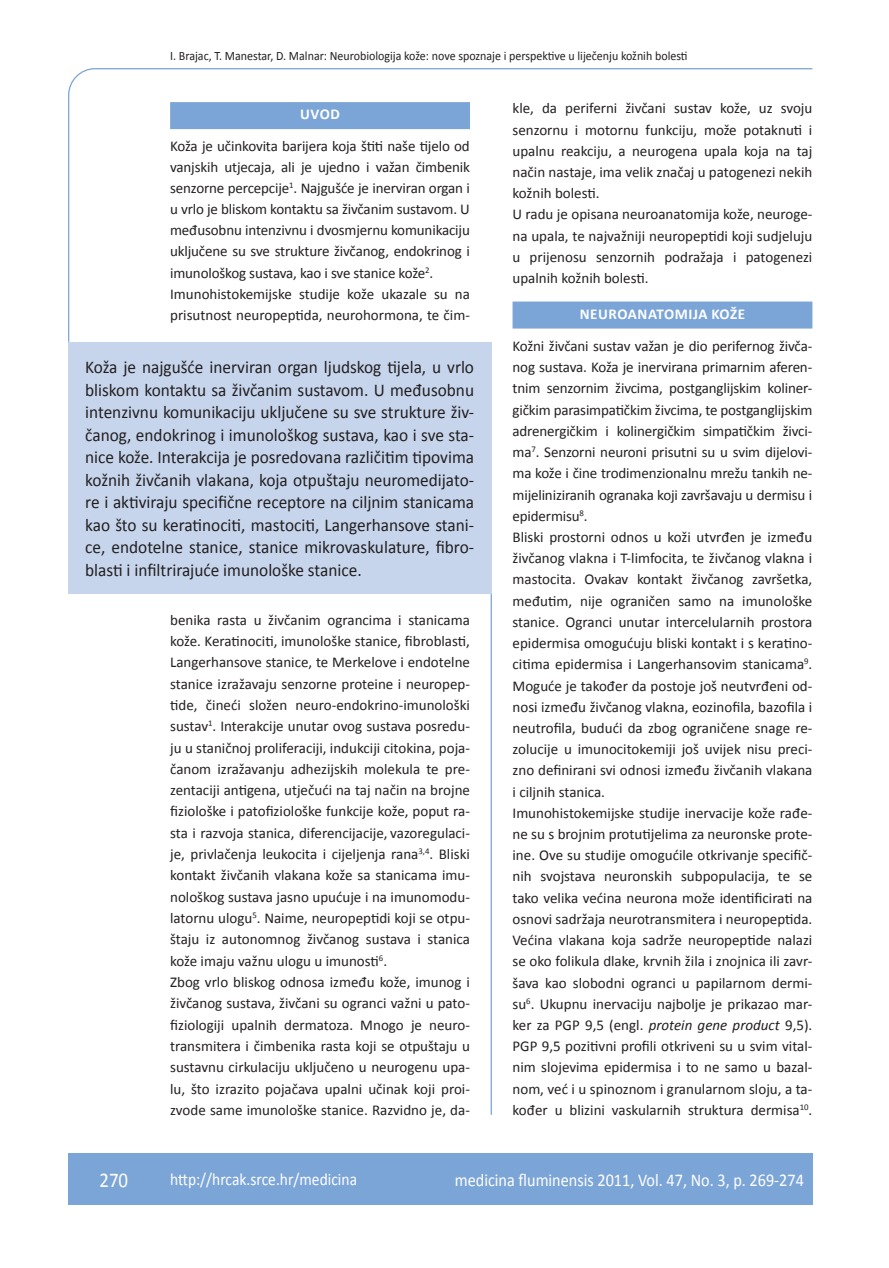
<style>
.page{position:relative;width:889px;height:1268px;background:#fff}
.page>*{position:absolute;margin:0;border:0;box-sizing:border-box;transform-origin:0 0}
.t1{font:21px "Calibri";color:#fff;scale:.9 1}
.anterfile{font:18px/22.5px "Calibri";color:#231f20;text-align:justify;scale:.96 1}
.t2{font:18px "Calibri";color:#fff;scale:.9 1}
.t3{font:17.25px "Calibri";color:#fff;scale:.9 1}
.osnovni_tekst{font:15px/21.1px "Calibri";color:#231f20;text-align:justify}
.naslov_ruler{font:700 15px "Calibri";letter-spacing:.04em;color:#fff}
.glava{font:12.75px "Calibri";color:#231f20;scale:.94 1}
.s1{font-style:italic}
</style>
<div class="page">
<svg style="left:68px;top:68px;width:745px;height:274px"></svg>
<hr style="left:490px;top:342px;width:2px;height:772px;background:#7ca5d7">
<div style="left:68px;top:1152px;width:744px;height:51px;background:#7ca5d7"></div>
<div style="left:170px;top:102px;width:300px;height:27px;background:#7ca5d7"></div>
<div style="left:68px;top:342px;width:423px;height:252px;background:#c6d5ec"></div>
<div style="left:512px;top:301px;width:300px;height:27px;background:#7ca5d7"></div>
<p class="glava" style="left:170px;top:47px;width:552px">I. Brajac, T. Manestar, D. Malnar: Neurobiologija kože: nove spoznaje i perspektive u liječenju kožnih bolesti</p>
<p class="naslov_ruler" style="left:300px;top:105px;width:41px">UVOD</p>
<p class="osnovni_tekst" style="left:170px;top:135px;width:301px">Koža je učinkovita barijera koja štiti naše tijelo od vanjskih utjecaja, ali je ujedno i važan čimbenik senzorne percepcije<sup>1</sup>. Najgušće je inerviran organ i u vrlo je bliskom kontaktu sa živčanim sustavom. U međusobnu intenzivnu i dvosmjernu komunikaciju uključene su sve strukture živčanog, endokrinog i imunološkog sustava, kao i sve stanice kože<sup>2</sup>.</p>
<p class="osnovni_tekst" style="left:170px;top:282px;width:301px">Imunohistokemijske studije kože ukazale su na prisutnost neuropeptida, neurohormona, te čim-</p>
<p class="anterfile" style="left:85px;top:355px;width:407px">Koža je najgušće inerviran organ ljudskog tijela, u vrlo bliskom kontaktu sa živčanim sustavom. U međusobnu intenzivnu komunikaciju uključene su sve strukture živ&shy;čanog, endokrinog i imunološkog sustava, kao i sve sta&shy;nice kože. Interakcija je posredovana različitim tipovima kožnih živčanih vlakana, koja otpuštaju neuromedijato&shy;re i aktiviraju specifične receptore na ciljnim stanicama kao što su keratinociti, mastociti, Langerhansove stani&shy;ce, endotelne stanice, stanice mikrovaskulature, fibro&shy;blasti i infiltrirajuće imunološke stanice.</p>
<p class="osnovni_tekst" style="left:170px;top:608px;width:301px">benika rasta u živčanim ograncima i stanicama kože. Keratinociti, imunološke stanice, fibroblasti, Langerhansove stanice, te Merkelove i endotelne stanice izražavaju senzorne proteine i neuropep&shy;tide, čineći složen neuro-endokrino-imunološki sustav<sup>1</sup>. Interakcije unutar ovog sustava posredu&shy;ju u staničnoj proliferaciji, indukciji citokina, poja&shy;čanom izražavanju adhezijskih molekula te pre&shy;zentaciji antigena, utječući na taj način na brojne fiziološke i patofiziološke funkcije kože, poput ra&shy;sta i razvoja stanica, diferencijacije, vazoregulaci&shy;je, privlačenja leukocita i cijeljenja rana<sup>3,4</sup>. Bliski kontakt živčanih vlakana kože sa stanicama imu&shy;nološkog sustava jasno upućuje i na imunomodu&shy;latornu ulogu<sup>5</sup>. Naime, neuropeptidi koji se otpu&shy;štaju iz autonomnog živčanog sustava i stanica kože imaju važnu ulogu u imunosti<sup>6</sup>.</p>
<p class="osnovni_tekst" style="left:170px;top:970px;width:301px">Zbog vrlo bliskog odnosa između kože, imunog i živčanog sustava, živčani su ogranci važni u pato&shy;fiziologiji upalnih dermatoza. Mnogo je neuro&shy;transmitera i čimbenika rasta koji se otpuštaju u sustavnu cirkulaciju uključeno u neurogenu upa&shy;lu, što izrazito pojačava upalni učinak koji proi&shy;zvode same imunološke stanice. Razvidno je, da-</p>
<p class="osnovni_tekst" style="left:512px;top:97px;width:301px">kle, da periferni živčani sustav kože, uz svoju senzornu i motornu funkciju, može potaknuti i upalnu reakciju, a neurogena upala koja na taj način nastaje, ima velik značaj u patogenezi nekih kožnih bolesti.</p>
<p class="osnovni_tekst" style="left:512px;top:203px;width:301px">U radu je opisana neuroanatomija kože, neuroge&shy;na upala, te najvažniji neuropeptidi koji sudjeluju u prijenosu senzornih podražaja i patogenezi upalnih kožnih bolesti.</p>
<p class="naslov_ruler" style="left:580px;top:304px;width:167px">NEUROANATOMIJA KOŽE</p>
<p class="osnovni_tekst" style="left:512px;top:335px;width:301px">Kožni živčani sustav važan je dio perifernog živča&shy;nog sustava. Koža je inervirana primarnim aferen&shy;tnim senzornim živcima, postganglijskim koliner&shy;gičkim parasimpatičkim živcima, te postganglijskim adrenergičkim i kolinergičkim simpatičkim živci&shy;ma<sup>7</sup>. Senzorni neuroni prisutni su u svim dijelovi&shy;ma kože i čine trodimenzionalnu mrežu tankih ne&shy;mijeliniziranih ogranaka koji završavaju u dermisu i epidermisu<sup>8</sup>.</p>
<p class="osnovni_tekst" style="left:512px;top:525px;width:301px">Bliski prostorni odnos u koži utvrđen je između živčanog vlakna i T-limfocita, te živčanog vlakna i mastocita. Ovakav kontakt živčanog završetka, međutim, nije ograničen samo na imunološke stanice. Ogranci unutar intercelularnih prostora epidermisa omogućuju bliski kontakt i s keratino&shy;citima epidermisa i Langerhansovim stanicama<sup>9</sup>.<br>Moguće je također da postoje još neutvrđeni od&shy;nosi između živčanog vlakna, eozinofila, bazofila i neutrofila, budući da zbog ograničene snage re&shy;zolucije u imunocitokemiji još uvijek nisu preci&shy;zno definirani svi odnosi između živčanih vlakana i ciljnih stanica.</p>
<p class="osnovni_tekst" style="left:512px;top:801px;width:301px">Imunohistokemijske studije inervacije kože rađe&shy;ne su s brojnim protutijelima za neuronske prote&shy;ine. Ove su studije omogućile otkrivanje specifič&shy;nih svojstava neuronskih subpopulacija, te se tako velika većina neurona može identificirati na osnovi sadržaja neurotransmitera i neuropeptida.<br>Većina vlakana koja sadrže neuropeptide nalazi se oko folikula dlake, krvnih žila i znojnica ili zavr&shy;šava kao slobodni ogranci u papilarnom dermi&shy;su<sup>6</sup>. Ukupnu inervaciju najbolje je prikazao mar&shy;ker za PGP 9,5 (engl. <span class="s1">protein gene product</span> 9,5).<br>PGP 9,5 pozitivni profili otkriveni su u svim vital&shy;nim slojevima epidermisa i to ne samo u bazal&shy;nom, već i u spinoznom i granularnom sloju, a ta&shy;kođer u blizini vaskularnih struktura dermisa<sup>10</sup>.</p>
<p class="t1" style="left:99px;top:1166px;width:33px">270</p>
<p class="t3" style="left:170px;top:1167px;width:209px">http://hrcak.srce.hr/medicina</p>
<p class="t2" style="left:455px;top:1168px;width:389px">medicina fluminensis 2011, Vol. 47, No. 3, p. 269-274</p>
</div>
